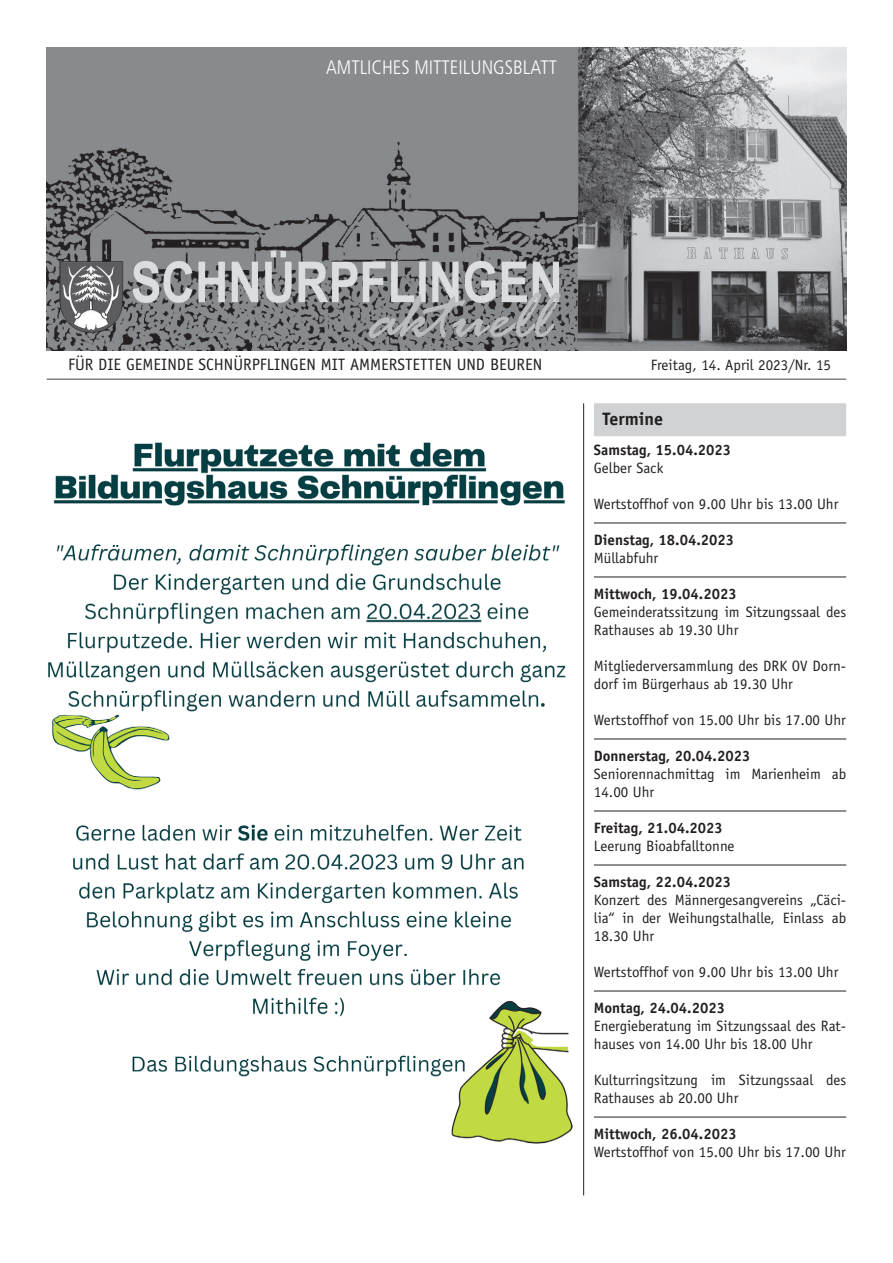
<style>
.page{position:relative;width:893px;height:1263px;background:#fff}
.page>*{position:absolute;margin:0;border:0;box-sizing:border-box;transform-origin:0 0}
.t1{font:300 condensed 19.5px "Frutiger";color:#fff}
.t2{font:700 18px "Officina Sans";color:#231f20}
.t3{font:16.5px "Officina Sans";color:#231f20}
.t4{font:15px/18px "Officina Sans";color:#231f20}
.t5{font:700 15px "Officina Sans";color:#231f20}
</style>
<div class="page">
<hr style="left:47px;top:378px;width:799px;height:2px;background:#808285">
<hr style="left:583px;top:403px;width:1px;height:792px;background:#231f20">
<img style="left:47px;top:48px;width:799px;height:303px">
<hr style="left:594px;top:523px;width:252px;height:1px;background:#231f20">
<hr style="left:594px;top:577px;width:252px;height:1px;background:#231f20">
<hr style="left:594px;top:739px;width:252px;height:1px;background:#231f20">
<hr style="left:594px;top:811px;width:252px;height:1px;background:#231f20">
<hr style="left:594px;top:865px;width:252px;height:1px;background:#231f20">
<hr style="left:594px;top:991px;width:252px;height:1px;background:#231f20">
<hr style="left:594px;top:1117px;width:252px;height:1px;background:#231f20">
<div style="left:594px;top:403px;width:252px;height:33px;background:#d1d2d4"></div>
<img style="left:48px;top:442px;width:525px;height:702px">
<h1 class="t1" style="left:326px;top:56px;width:232px">AMTLICHES MITTEILUNGSBLATT</h1>
<p class="t3" style="left:68px;top:355px;width:476px">FÜR DIE GEMEINDE SCHNÜRPFLINGEN MIT AMMERSTETTEN UND BEUREN</p>
<p class="t4" style="left:651px;top:356px;width:182px">Freitag, 14. April 2023/Nr. 15</p>
<p class="t2" style="left:602px;top:408px;width:62px">Termine</p>
<p class="t5" style="left:594px;top:441px;width:139px">Samstag, 15.04.2023</p>
<p class="t4" style="left:594px;top:459px;width:71px">Gelber Sack</p>
<p class="t4" style="left:594px;top:495px;width:246px">Wertstoffhof von 9.00 Uhr bis 13.00 Uhr</p>
<p class="t5" style="left:594px;top:531px;width:142px">Dienstag, 18.04.2023</p>
<p class="t4" style="left:594px;top:549px;width:66px">Müllabfuhr</p>
<p class="t5" style="left:594px;top:585px;width:144px">Mittwoch, 19.04.2023</p>
<p class="t4" style="left:594px;top:603px;width:254px">Gemeinderatssitzung im Sitzungssaal des<br>Rathauses ab 19.30 Uhr</p>
<p class="t4" style="left:594px;top:657px;width:254px">Mitgliederversammlung des DRK OV Dorn&shy;dorf im Bürgerhaus ab 19.30 Uhr</p>
<p class="t4" style="left:594px;top:711px;width:254px">Wertstoffhof von 15.00 Uhr bis 17.00 Uhr</p>
<p class="t5" style="left:594px;top:747px;width:158px">Donnerstag, 20.04.2023</p>
<p class="t4" style="left:594px;top:765px;width:254px">Seniorennachmittag im Marienheim ab<br>14.00 Uhr</p>
<p class="t5" style="left:594px;top:819px;width:130px">Freitag, 21.04.2023</p>
<p class="t4" style="left:594px;top:837px;width:142px">Leerung Bioabfalltonne</p>
<p class="t5" style="left:594px;top:873px;width:139px">Samstag, 22.04.2023</p>
<p class="t4" style="left:594px;top:891px;width:254px;text-align:justify">Konzert des Männergesangvereins „Cäci&shy;lia“ in der Weihungstalhalle, Einlass ab 18.30 Uhr</p>
<p class="t4" style="left:594px;top:963px;width:246px">Wertstoffhof von 9.00 Uhr bis 13.00 Uhr</p>
<p class="t5" style="left:594px;top:999px;width:133px">Montag, 24.04.2023</p>
<p class="t4" style="left:594px;top:1017px;width:254px">Energieberatung im Sitzungssaal des Rat&shy;hauses von 14.00 Uhr bis 18.00 Uhr</p>
<p class="t4" style="left:594px;top:1071px;width:254px">Kulturringsitzung im Sitzungssaal des<br>Rathauses ab 20.00 Uhr</p>
<p class="t5" style="left:594px;top:1125px;width:144px">Mittwoch, 26.04.2023</p>
<p class="t4" style="left:594px;top:1143px;width:254px">Wertstoffhof von 15.00 Uhr bis 17.00 Uhr</p>
</div>
